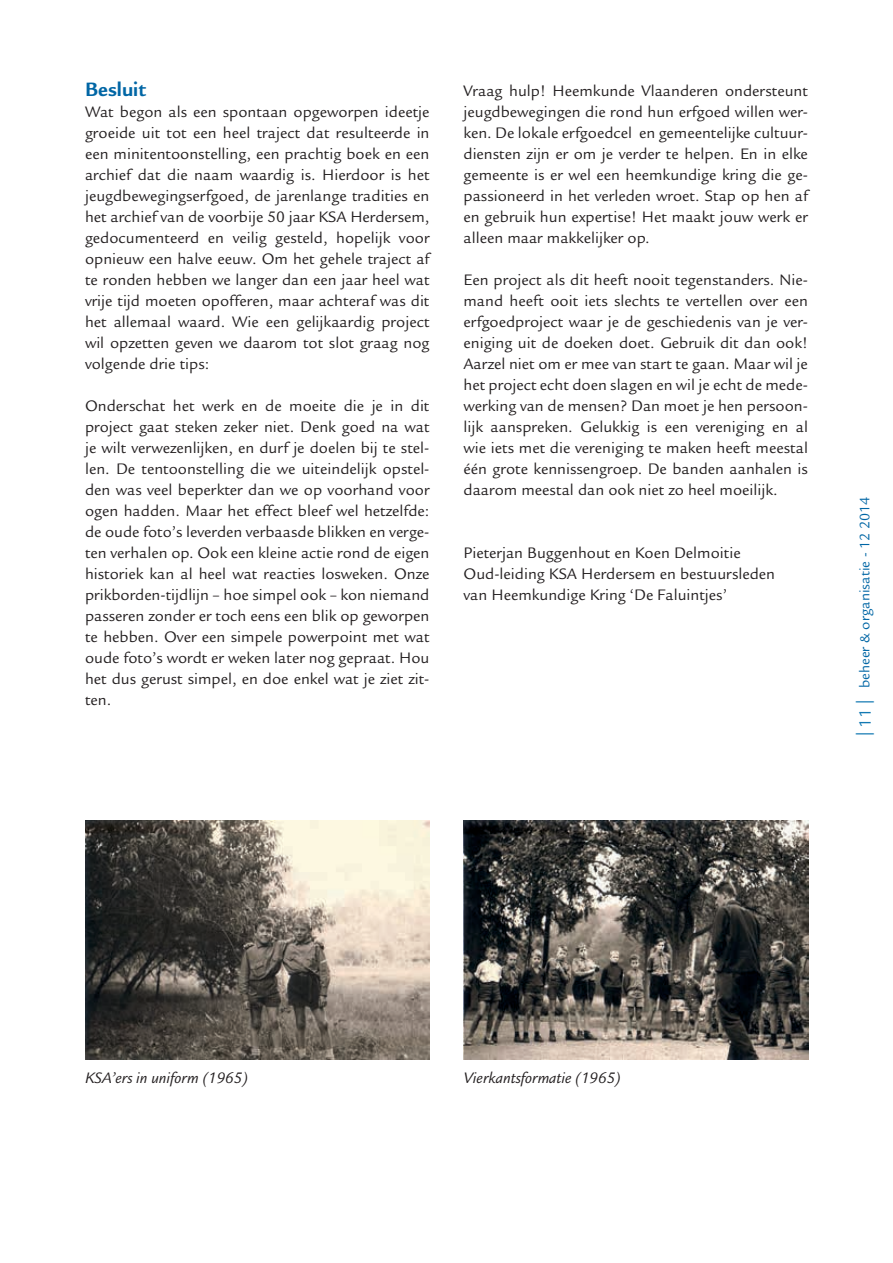
<style>
.page{position:relative;width:893px;height:1263px;background:#fff}
.page>*{position:absolute;margin:0;border:0;box-sizing:border-box;transform-origin:0 0}
.t1{font:700 21px "Legacy Sans Std";color:#0066a5}
.t2{font:16.5px/21px "Legacy Sans Std";color:#231f20;text-align:justify}
.t3{font:italic 16.5px "Legacy Sans Std";color:#231f20}
.t4{font:15px "Legacy Sans Std";color:#0066a5}
.s1{font-family:"Myriad Pro";font-size:18px;color:#1379b3}
.s2{font-size:18px;color:#1379b3}
</style>
<div class="page">
<img style="left:85px;top:821px;width:344px;height:238px">
<img style="left:463px;top:821px;width:345px;height:238px">
<p class="t1" style="left:85px;top:77px;width:62px">Besluit</p>
<p class="t2" style="left:85px;top:101px;width:346px">Wat begon als een spontaan opgeworpen ideetje groeide uit tot een heel traject dat resulteerde in een minitentoonstelling, een prachtig boek en een archief dat die naam waardig is. Hierdoor is het jeugdbewegingserfgoed, de jarenlange tradities en het archief van de voorbije 50 jaar KSA Herdersem, gedocumenteerd en veilig gesteld, hopelijk voor opnieuw een halve eeuw. Om het gehele traject af te ronden hebben we langer dan een jaar heel wat vrije tijd moeten opofferen, maar achteraf was dit het allemaal waard. Wie een gelijkaardig project wil opzetten geven we daarom tot slot graag nog volgende drie tips:</p>
<p class="t2" style="left:85px;top:396px;width:346px">Onderschat het werk en de moeite die je in dit project gaat steken zeker niet. Denk goed na wat je wilt verwezenlijken, en durf je doelen bij te stel&shy;len. De tentoonstelling die we uiteindelijk opstel&shy;den was veel beperkter dan we op voorhand voor ogen hadden. Maar het effect bleef wel hetzelfde: de oude foto’s leverden verbaasde blikken en verge&shy;ten verhalen op. Ook een kleine actie rond de eigen historiek kan al heel wat reacties losweken. Onze prikborden-tijdlijn – hoe simpel ook – kon niemand passeren zonder er toch eens een blik op geworpen te hebben. Over een simpele powerpoint met wat oude foto’s wordt er weken later nog gepraat. Hou het dus gerust simpel, en doe enkel wat je ziet zit&shy;ten.</p>
<p class="t2" style="left:463px;top:81px;width:346px">Vraag hulp! Heemkunde Vlaanderen ondersteunt jeugdbewegingen die rond hun erfgoed willen wer&shy;ken. De lokale erfgoedcel en gemeentelijke cultuur&shy;diensten zijn er om je verder te helpen. En in elke gemeente is er wel een heemkundige kring die ge&shy;passioneerd in het verleden wroet. Stap op hen af en gebruik hun expertise! Het maakt jouw werk er alleen maar makkelijker op.</p>
<p class="t2" style="left:463px;top:270px;width:346px">Een project als dit heeft nooit tegenstanders. Nie&shy;mand heeft ooit iets slechts te vertellen over een erfgoedproject waar je de geschiedenis van je ver&shy;eniging uit de doeken doet. Gebruik dit dan ook!<br>Aarzel niet om er mee van start te gaan. Maar wil je het project echt doen slagen en wil je echt de mede&shy;werking van de mensen? Dan moet je hen persoon&shy;lijk aanspreken. Gelukkig is een vereniging en al wie iets met die vereniging te maken heeft meestal één grote kennissengroep. De banden aanhalen is daarom meestal dan ook niet zo heel moeilijk.</p>
<p class="t2" style="left:463px;top:543px;width:313px;text-align:left">Pieterjan Buggenhout en Koen Delmoitie<br>Oud-leiding KSA Herdersem en bestuursleden van Heemkundige Kring ‘De Faluintjes’</p>
<p class="t4" style="left:856px;top:736px;width:240px;rotate:-90deg"><span class="s1">|</span> <span class="s2">11</span> <span class="s1">|</span> beheer &amp; organisatie - 12 2014</p>
<p class="t3" style="left:85px;top:1069px;width:165px">KSA’ers in uniform (1965)</p>
<p class="t3" style="left:463px;top:1069px;width:159px">Vierkantsformatie (1965)</p>
</div>
